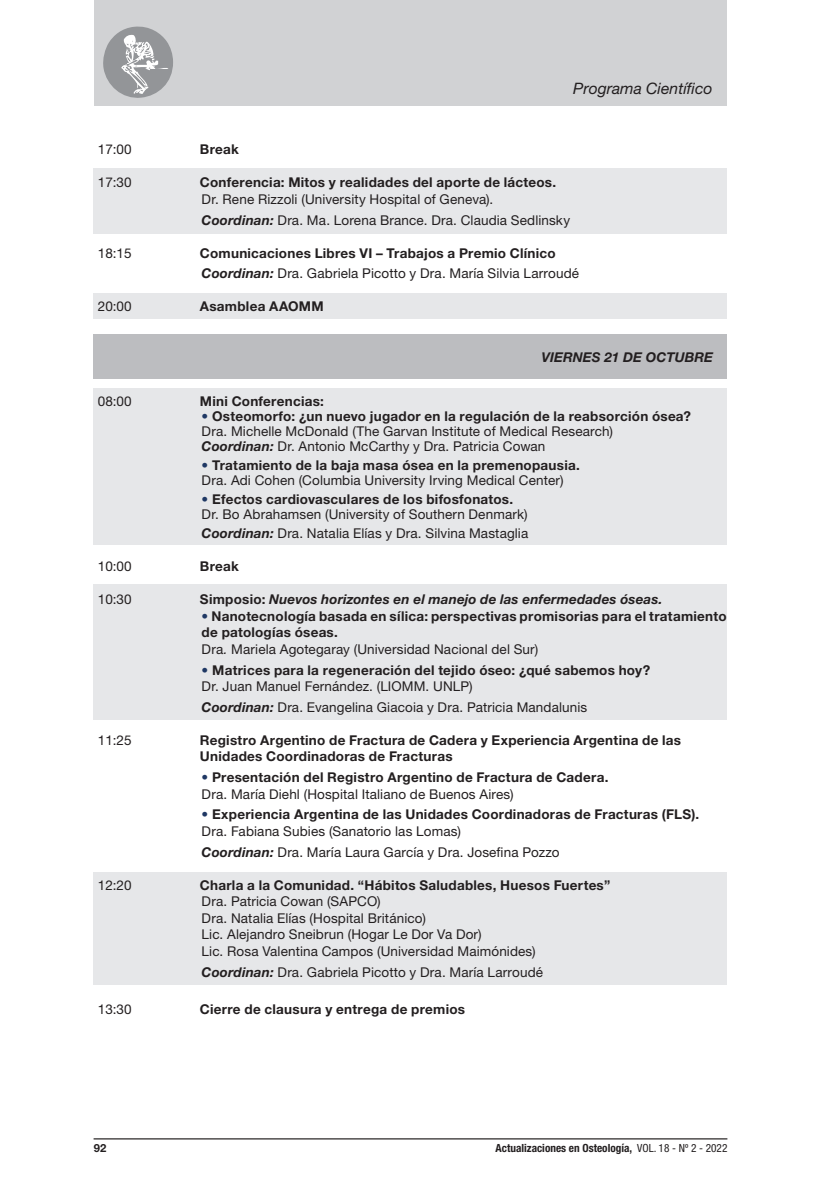
<style>
.page{position:relative;width:821px;height:1191px;background:#fff}
.page>*{position:absolute;margin:0;border:0;box-sizing:border-box;transform-origin:0 0}
.t1{font:italic 15.75px "Helvetica Neue LT Std";color:#231f20}
.t2{font:13.5px "Helvetica Neue LT Std";letter-spacing:.01em;color:#231f20}
.t3{font:700 13.5px "Helvetica Neue LT Std";letter-spacing:.02em;color:#231f20}
.t4{font:italic 700 13.5px "Helvetica Neue LT Std";letter-spacing:.005em;color:#231f20}
.t5{font:700 condensed 11.25px "Helvetica Neue LT Std";color:#231f20}
.t6{font:700 11.25px "Helvetica Neue LT Std";color:#231f20}
.s1{font-weight:700;font-style:italic}
.s2{color:#1f3864}
.s3{font-style:normal}
.s4{font-style:italic}
.s5{font-weight:400}
</style>
<div class="page">
<div style="left:94px;top:168px;width:632px;height:66px;background:#e6e7e9"></div>
<div style="left:94px;top:585px;width:632px;height:135px;background:#e6e7e9"></div>
<div style="left:94px;top:388px;width:632px;height:156px;background:#e6e7e9"></div>
<div style="left:94px;top:872px;width:632px;height:112px;background:#e6e7e9"></div>
<div style="left:94px;top:293px;width:632px;height:26px;background:#e6e7e9"></div>
<div style="left:94px;top:0;width:632px;height:106px;background:#d1d2d4"></div>
<svg style="left:103px;top:27px;width:70px;height:71px"></svg>
<hr style="left:94px;top:1138px;width:633px;height:1px;background:#231f20">
<div style="left:94px;top:334px;width:632px;height:45px;background:#bcbdc0"></div>
<p class="t1" style="left:573px;top:79px;width:141px">Programa Científico</p>
<p class="t2" style="left:98px;top:141px;width:35px">17:00</p>
<p class="t3" style="left:200px;top:141px;width:40px">Break</p>
<p class="t2" style="left:98px;top:174px;width:35px">17:30</p>
<p class="t3" style="left:200px;top:174px;width:358px">Conferencia: Mitos y realidades del aporte de lácteos.</p>
<p class="t2" style="left:202px;top:191px;width:293px">Dr. Rene Rizzoli (University Hospital of Geneva).</p>
<p class="t2" style="left:202px;top:212px;width:370px"><span class="s1">Coordinan:</span> Dra. Ma. Lorena Brance. Dra. Claudia Sedlinsky</p>
<p class="t2" style="left:98px;top:245px;width:35px">18:15</p>
<p class="t3" style="left:200px;top:244px;width:357px">Comunicaciones Libres VI – Trabajos a Premio Clínico</p>
<p class="t2" style="left:202px;top:265px;width:379px"><span class="s1">Coordinan:</span> Dra. Gabriela Picotto y Dra. María Silvia Larroudé</p>
<p class="t2" style="left:98px;top:298px;width:35px">20:00</p>
<p class="t3" style="left:200px;top:298px;width:125px">Asamblea AAOMM</p>
<p class="t4" style="left:541px;top:349px;width:173px">VIERNES 21 DE OCTUBRE</p>
<p class="t2" style="left:98px;top:393px;width:35px">08:00</p>
<p class="t3" style="left:200px;top:392px;width:125px">Mini Conferencias:</p>
<p class="t3" style="left:202px;top:407px;width:491px"><span class="s2">•</span> Osteomorfo: ¿un nuevo jugador en la regulación de la reabsorción ósea?</p>
<p class="t2" style="left:202px;top:423px;width:413px">Dra. Michelle McDonald (The Garvan Institute of Medical Research)</p>
<p class="t2" style="left:202px;top:438px;width:345px"><span class="s1">Coordinan:</span> Dr. Antonio McCarthy y Dra. Patricia Cowan</p>
<p class="t3" style="left:202px;top:456px;width:380px"><span class="s2">•</span> Tratamiento de la baja masa ósea en la premenopausia.</p>
<p class="t2" style="left:202px;top:472px;width:363px">Dra. Adi Cohen (Columbia University Irving Medical Center)</p>
<p class="t3" style="left:202px;top:491px;width:313px"><span class="s2">•</span> Efectos cardiovasculares de los bifosfonatos.</p>
<p class="t2" style="left:202px;top:506px;width:327px">Dr. Bo Abrahamsen (University of Southern Denmark)</p>
<p class="t2" style="left:202px;top:525px;width:328px"><span class="s1">Coordinan:</span> Dra. Natalia Elías y Dra. Silvina Mastaglia</p>
<p class="t2" style="left:98px;top:558px;width:35px">10:00</p>
<p class="t3" style="left:200px;top:558px;width:40px">Break</p>
<p class="t2" style="left:98px;top:591px;width:35px">10:30</p>
<p class="t4" style="left:200px;top:591px;width:464px"><span class="s3">Simposio:</span> Nuevos horizontes en el manejo de las enfermedades óseas.</p>
<p class="t3" style="left:202px;top:607px;width:526px"><span class="s2">•</span> Nanotecnología basada en sílica: perspectivas promisorias para el tratamiento</p>
<p class="t3" style="left:202px;top:624px;width:138px">de patologías óseas.</p>
<p class="t2" style="left:202px;top:641px;width:338px">Dra<span class="s4">.</span> Mariela Agotegaray (Universidad Nacional del Sur)</p>
<p class="t3" style="left:202px;top:661px;width:450px"><span class="s2">•</span> Matrices para la regeneración del tejido óseo: ¿qué sabemos hoy?</p>
<p class="t2" style="left:202px;top:678px;width:272px">Dr. Juan Manuel Fernández. (LIOMM. UNLP)</p>
<p class="t2" style="left:202px;top:699px;width:387px"><span class="s1">Coordinan:</span> Dra. Evangelina Giacoia y Dra. Patricia Mandalunis</p>
<p class="t2" style="left:98px;top:732px;width:35px">11:25</p>
<p class="t3" style="left:200px;top:731px;width:483px">Registro Argentino de Fractura de Cadera y Experiencia Argentina de las</p>
<p class="t3" style="left:200px;top:748px;width:254px">Unidades Coordinadoras de Fracturas</p>
<p class="t3" style="left:202px;top:769px;width:408px"><span class="s2">•</span> Presentación del Registro Argentino de Fractura de Cadera.</p>
<p class="t2" style="left:202px;top:786px;width:313px">Dra. María Diehl (Hospital Italiano de Buenos Aires)</p>
<p class="t3" style="left:202px;top:806px;width:499px"><span class="s2">•</span> Experiencia Argentina de las Unidades Coordinadoras de Fracturas (FLS).</p>
<p class="t2" style="left:202px;top:823px;width:261px">Dra. Fabiana Subies (Sanatorio las Lomas)</p>
<p class="t2" style="left:202px;top:844px;width:359px"><span class="s1">Coordinan:</span> Dra. María Laura García y Dra. Josefina Pozzo</p>
<p class="t2" style="left:98px;top:877px;width:35px">12:20</p>
<p class="t3" style="left:200px;top:876px;width:412px">Charla a la Comunidad. “Hábitos Saludables, Huesos Fuertes”</p>
<p class="t2" style="left:202px;top:893px;width:181px">Dra. Patricia Cowan (SAPCO)</p>
<p class="t2" style="left:202px;top:910px;width:226px">Dra. Natalia Elías (Hospital Británico)</p>
<p class="t2" style="left:202px;top:926px;width:281px">Lic. Alejandro Sneibrun (Hogar Le Dor Va Dor)</p>
<p class="t2" style="left:202px;top:943px;width:335px">Lic. Rosa Valentina Campos (Universidad Maimónides)</p>
<p class="t2" style="left:202px;top:963px;width:343px"><span class="s1">Coordinan:</span> Dra. Gabriela Picotto y Dra. María Larroudé</p>
<p class="t2" style="left:98px;top:1001px;width:35px">13:30</p>
<p class="t3" style="left:200px;top:1000px;width:267px">Cierre de clausura y entrega de premios</p>
<p class="t6" style="left:94px;top:1141px;width:14px">92</p>
<p class="t5" style="left:495px;top:1141px;width:233px">Actualizaciones en Osteología, <span class="s5">VOL. 18 - Nº 2 - 2022</span></p>
</div>
